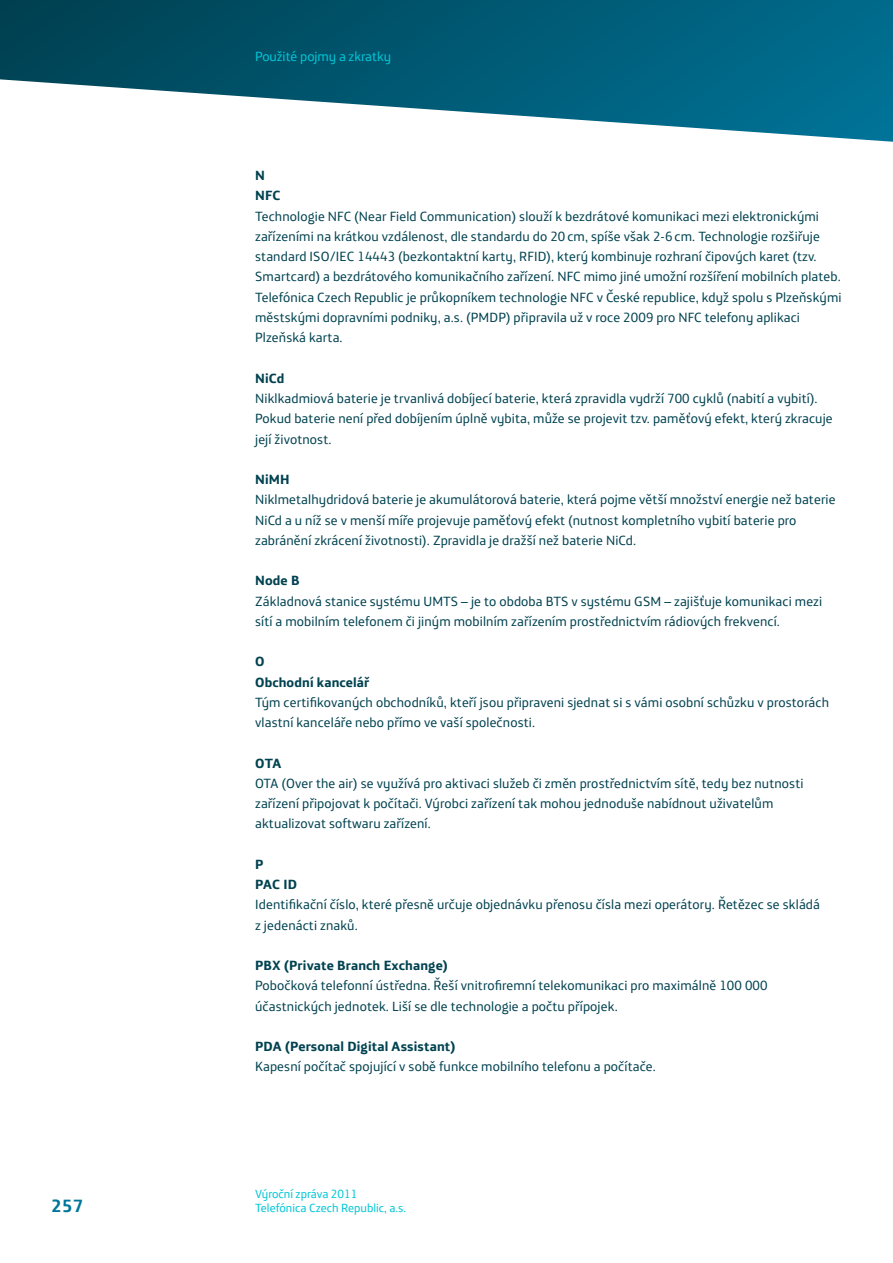
<style>
.page{position:relative;width:893px;height:1263px;background:#fff}
.page>*{position:absolute;margin:0;border:0;box-sizing:border-box;transform-origin:0 0}
.t1{font:700 18px "Telefonica Text";color:#00759a}
.t2{font:13.5px/20.2px "Telefonica Text";letter-spacing:.01em;color:#004250}
.t3{font:700 13.5px/20.2px "Telefonica Text";letter-spacing:.01em;color:#004250}
.t4{font:13.5px "Telefonica Text";color:#00c6d7}
.t5{font:12px "Telefonica Text";color:#00c6d7}
</style>
<div class="page">
<svg style="left:0;top:0;width:893px;height:142px"></svg>
<p class="t4" style="left:255px;top:45px;width:137px">Použité pojmy a zkratky</p>
<p class="t3" style="left:255px;top:164px;width:27px">N<br>NFC</p>
<p class="t2" style="left:255px;top:205px;width:588px">Technologie NFC (Near Field Communication) slouží k bezdrátové komunikaci mezi elektronickými zařízeními na krátkou vzdálenost, dle standardu do 20 cm, spíše však 2-6 cm. Technologie rozšiřuje standard ISO/IEC 14443 (bezkontaktní karty, RFID), který kombinuje rozhraní čipových karet (tzv.<br>Smartcard) a bezdrátového komunikačního zařízení. NFC mimo jiné umožní rozšíření mobilních plateb.<br>Telefónica Czech Republic je průkopníkem technologie NFC v České republice, když spolu s Plzeňskými městskými dopravními podniky, a.s. (PMDP) připravila už v roce 2009 pro NFC telefony aplikaci Plzeňská karta.</p>
<p class="t3" style="left:255px;top:367px;width:31px">NiCd</p>
<p class="t2" style="left:255px;top:387px;width:579px">Niklkadmiová baterie je trvanlivá dobíjecí baterie, která zpravidla vydrží 700 cyklů (nabití a vybití).<br>Pokud baterie není před dobíjením úplně vybita, může se projevit tzv. paměťový efekt, který zkracuje její životnost.</p>
<p class="t3" style="left:255px;top:468px;width:34px">NiMH</p>
<p class="t2" style="left:255px;top:488px;width:582px">Niklmetalhydridová baterie je akumulátorová baterie, která pojme větší množství energie než baterie<br>NiCd a u níž se v menší míře projevuje paměťový efekt (nutnost kompletního vybití baterie pro zabránění zkrácení životnosti). Zpravidla je dražší než baterie NiCd.</p>
<p class="t3" style="left:255px;top:569px;width:46px">Node B</p>
<p class="t2" style="left:255px;top:589px;width:568px">Základnová stanice systému UMTS – je to obdoba BTS v systému GSM – zajišťuje komunikaci mezi sítí a mobilním telefonem či jiným mobilním zařízením prostřednictvím rádiových frekvencí.</p>
<p class="t3" style="left:255px;top:650px;width:116px">O<br>Obchodní kancelář</p>
<p class="t2" style="left:255px;top:691px;width:575px">Tým certifikovaných obchodníků, kteří jsou připraveni sjednat si s vámi osobní schůzku v prostorách vlastní kanceláře nebo přímo ve vaší společnosti.</p>
<p class="t3" style="left:255px;top:751px;width:28px">OTA</p>
<p class="t2" style="left:255px;top:772px;width:550px">OTA (Over the air) se využívá pro aktivaci služeb či změn prostřednictvím sítě, tedy bez nutnosti zařízení připojovat k počítači. Výrobci zařízení tak mohou jednoduše nabídnout uživatelům aktualizovat softwaru zařízení.</p>
<p class="t3" style="left:255px;top:853px;width:43px">P<br>PAC ID</p>
<p class="t2" style="left:255px;top:893px;width:566px">Identifikační číslo, které přesně určuje objednávku přenosu čísla mezi operátory. Řetězec se skládá z jedenácti znaků.</p>
<p class="t3" style="left:255px;top:954px;width:194px">PBX (Private Branch Exchange)</p>
<p class="t2" style="left:255px;top:974px;width:514px">Pobočková telefonní ústředna. Řeší vnitrofiremní telekomunikaci pro maximálně 100 000 účastnických jednotek. Liší se dle technologie a počtu přípojek.</p>
<p class="t3" style="left:255px;top:1035px;width:202px">PDA (Personal Digital Assistant)</p>
<p class="t2" style="left:255px;top:1055px;width:402px">Kapesní počítač spojující v sobě funkce mobilního telefonu a počítače.</p>
<p class="t5" style="left:255px;top:1183px;width:104px">Výroční zpráva 2011</p>
<h1 class="t1" style="left:51px;top:1189px;width:34px">257</h1>
<p class="t5" style="left:255px;top:1198px;width:153px">Telefónica Czech Republic, a.s.</p>
</div>
